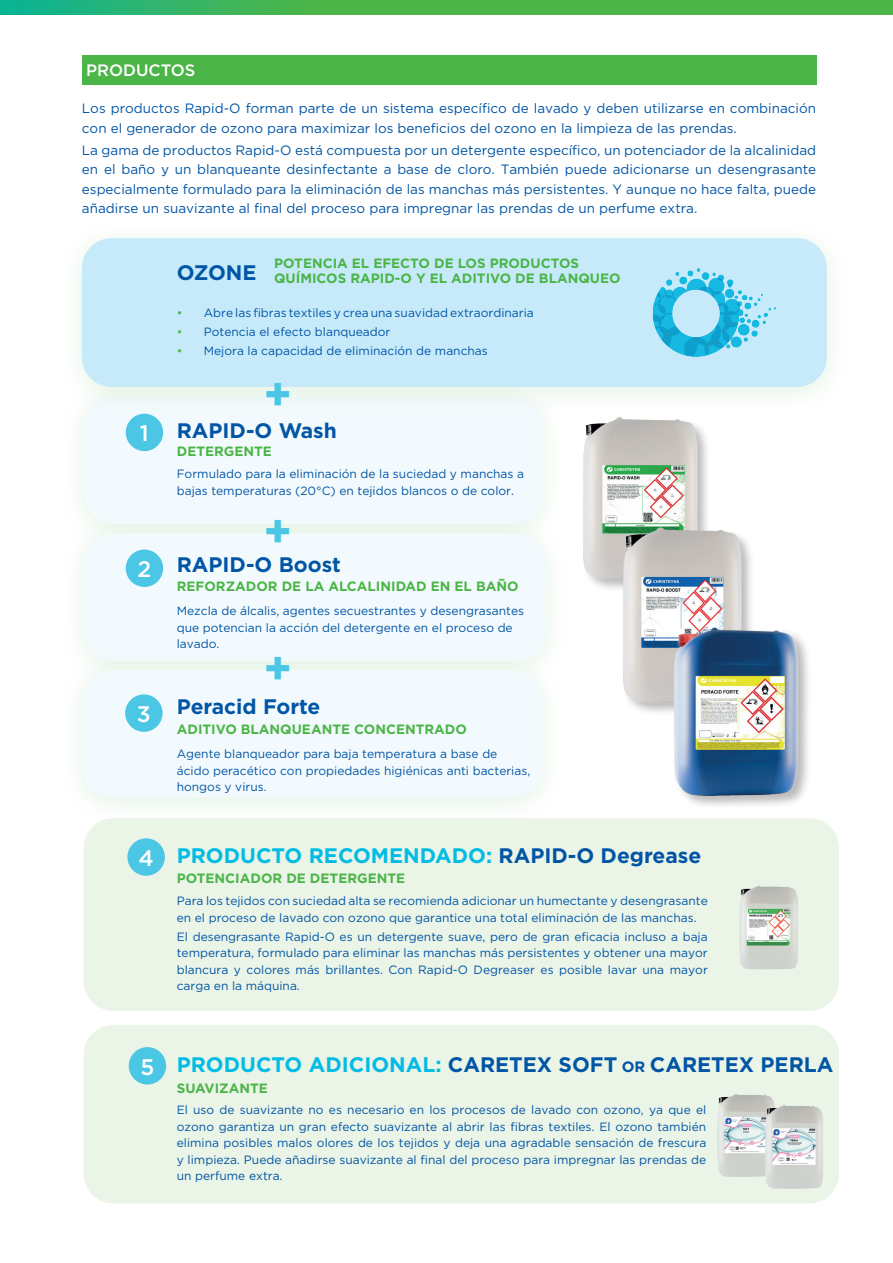
<style>
.page{position:relative;width:893px;height:1263px;background:#fff}
.page>*{position:absolute;margin:0;border:0;box-sizing:border-box;transform-origin:0 0}
.t1{font:700 45px "Gotham";color:#4bc7e5}
.t2{font:500 22.5px "Gotham";color:#fff}
.t3{font:700 21px "Gotham";color:#0155a5}
.t4{font:700 21px "Gotham";color:#02bce5}
.t5{font:500 16.5px "Gotham";color:#fff}
.t6{font:13.5px/19.5px "Gotham";color:#0155a5}
.t7{font:700 13.5px/14.1px "Gotham";color:#4bb547}
.t8{font:12px/16.5px "Gotham";color:#0155a5}
.s1{color:#4bb547}
.s2{font-weight:500;font-size:22.5px;color:#fff}
.s3{color:#0155a5}
.s4{color:#02bce5}
.s5{font-size:15px}
</style>
<div class="page">
<div style="left:84px;top:1025px;width:755px;height:178px;background:#eaf4e7;border-radius:30px"></div>
<div style="left:82px;top:55px;width:734px;height:30px;background:#4bb547"></div>
<div style="left:60px;top:377px;width:507px;height:175px;background:#fbfdfb"></div>
<div style="left:84px;top:397px;width:459px;height:127px;background:#f3fafd;border-radius:30px"></div>
<div style="left:126px;top:414px;width:37px;height:37px;background:#4bc7e5;border-radius:50%"></div>
<img style="left:583px;top:417px;width:124px;height:169px">
<div style="left:60px;top:514px;width:510px;height:175px;background:#4bb547;opacity:.15"></div>
<div style="left:84px;top:533px;width:462px;height:128px;background:#f3fafd;border-radius:30px"></div>
<div style="left:126px;top:549px;width:37px;height:38px;background:#4bc7e5;border-radius:50%"></div>
<div style="left:59px;top:651px;width:507px;height:175px;background:#4bb547;opacity:.15"></div>
<div style="left:83px;top:670px;width:459px;height:128px;background:#f3fafd;border-radius:30px"></div>
<div style="left:58px;top:219px;width:793px;height:196px;background:#4bb547;opacity:.15"></div>
<div style="left:82px;top:238px;width:745px;height:149px;background:#c6eafa;border-radius:30px"></div>
<img style="left:652px;top:268px;width:123px;height:89px">
<img style="left:600px;top:522px;width:151px;height:190px">
<div style="left:673px;top:626px;width:139px;height:183px;background:#fbfbfb"></div>
<img style="left:652px;top:620px;width:155px;height:184px">
<div style="left:84px;top:818px;width:755px;height:193px;background:#eaf4e7;border-radius:30px"></div>
<div style="left:127px;top:838px;width:38px;height:38px;background:#4bc7e5;border-radius:50%"></div>
<div style="left:129px;top:1047px;width:37px;height:37px;background:#4bc7e5;border-radius:50%"></div>
<div style="left:125px;top:694px;width:38px;height:38px;background:#4bc7e5;border-radius:50%"></div>
<svg style="left:0;top:0;width:893px;height:14px;background:#41b454"></svg>
<img style="left:739px;top:885px;width:59px;height:85px">
<img style="left:717px;top:1094px;width:57px;height:83px">
<img style="left:754px;top:1101px;width:69px;height:88px">
<h3 class="t5" style="left:86px;top:59px;width:111px">PRODUCTOS</h3>
<p class="t6" style="left:82px;top:99px;width:736px">Los productos Rapid-O forman parte de un sistema específico de lavado y deben utilizarse en combinación con el generador de ozono para maximizar los beneficios del ozono en la limpieza de las prendas.</p>
<p class="t6" style="left:82px;top:140px;width:736px;text-align:justify">La gama de productos Rapid-O está compuesta por un detergente específico, un potenciador de la alcalinidad en el baño y un blanqueante desinfectante a base de cloro. También puede adicionarse un desengrasante especialmente formulado para la eliminación de las manchas más persistentes. Y aunque no hace falta, puede añadirse un suavizante al final del proceso para impregnar las prendas de un perfume extra.</p>
<p class="t7" style="left:177px;top:257px;width:445px;text-indent:97px">POTENCIA EL EFECTO DE LOS PRODUCTOS<br><sup>OZONE</sup> QUÍMICOS RAPID-O Y EL ADITIVO DE BLANQUEO</p>
<p class="t8" style="left:177px;top:304px;width:358px"><span class="s1">•</span> Abre las fibras textiles y crea una suavidad extraordinaria</p>
<p class="t8" style="left:177px;top:323px;width:215px"><span class="s1">•</span> Potencia el efecto blanqueador</p>
<p class="t8" style="left:177px;top:342px;width:313px"><span class="s1">•</span> Mejora la capacidad de eliminación de manchas</p>
<h1 class="t1" style="left:264px;top:364px;width:30px">+</h1>
<h3 class="t3" style="left:140px;top:417px;width:198px"><span class="s2">1</span> RAPID-O Wash</h3>
<p class="t7" style="left:177px;top:444px;width:97px">DETERGENTE</p>
<p class="t8" style="left:177px;top:466px;width:349px">Formulado para la eliminación de la suciedad y manchas a bajas temperaturas (20°C) en tejidos blancos o de color.</p>
<h1 class="t1" style="left:264px;top:501px;width:30px">+</h1>
<h3 class="t3" style="left:138px;top:551px;width:205px"><span class="s2">2</span> RAPID-O Boost</h3>
<p class="t7" style="left:177px;top:579px;width:343px">REFORZADOR DE LA ALCALINIDAD EN EL BAÑO</p>
<p class="t8" style="left:177px;top:603px;width:349px">Mezcla de álcalis, agentes secuestrantes y desengrasantes que potencian la acción del detergente en el proceso de lavado.</p>
<h2 class="t2" style="left:137px;top:699px;width:15px">3</h2>
<h2 class="t2" style="left:138px;top:843px;width:17px">4</h2>
<h1 class="t1" style="left:264px;top:638px;width:30px">+</h1>
<h3 class="t3" style="left:177px;top:693px;width:145px">Peracid Forte</h3>
<p class="t7" style="left:177px;top:722px;width:292px">ADITIVO BLANQUEANTE CONCENTRADO</p>
<p class="t8" style="left:177px;top:745px;width:355px">Agente blanqueador para baja temperatura a base de ácido peracético con propiedades higiénicas anti bacterias, hongos y virus.</p>
<h3 class="t4" style="left:177px;top:842px;width:526px">PRODUCTO RECOMENDADO: <span class="s3">RAPID-O Degrease</span></h3>
<p class="t8" style="left:177px;top:892px;width:532px">Para los tejidos con suciedad alta se recomienda adicionar un humectante y desengrasante en el proceso de lavado con ozono que garantice una total eliminación de las manchas.</p>
<p class="t8" style="left:177px;top:928px;width:533px;text-align:justify">El desengrasante Rapid-O es un detergente suave, pero de gran eficacia incluso a baja temperatura, formulado para eliminar las manchas más persistentes y obtener una mayor blancura y colores más brillantes. Con Rapid-O Degreaser es posible lavar una mayor carga en la máquina.</p>
<p class="t7" style="left:177px;top:871px;width:230px">POTENCIADOR DE DETERGENTE</p>
<h2 class="t2" style="left:140px;top:1052px;width:15px">5</h2>
<h3 class="t3" style="left:177px;top:1050px;width:658px"><span class="s4">PRODUCTO ADICIONAL:</span> CARETEX SOFT <span class="s5">OR</span> CARETEX PERLA</h3>
<p class="t8" style="left:177px;top:1101px;width:531px;text-align:justify">El uso de suavizante no es necesario en los procesos de lavado con ozono, ya que el ozono garantiza un gran efecto suavizante al abrir las fibras textiles. El ozono también elimina posibles malos olores de los tejidos y deja una agradable sensación de frescura y limpieza. Puede añadirse suavizante al final del proceso para impregnar las prendas de un perfume extra.</p>
<p class="t7" style="left:177px;top:1081px;width:93px">SUAVIZANTE</p>
</div>
